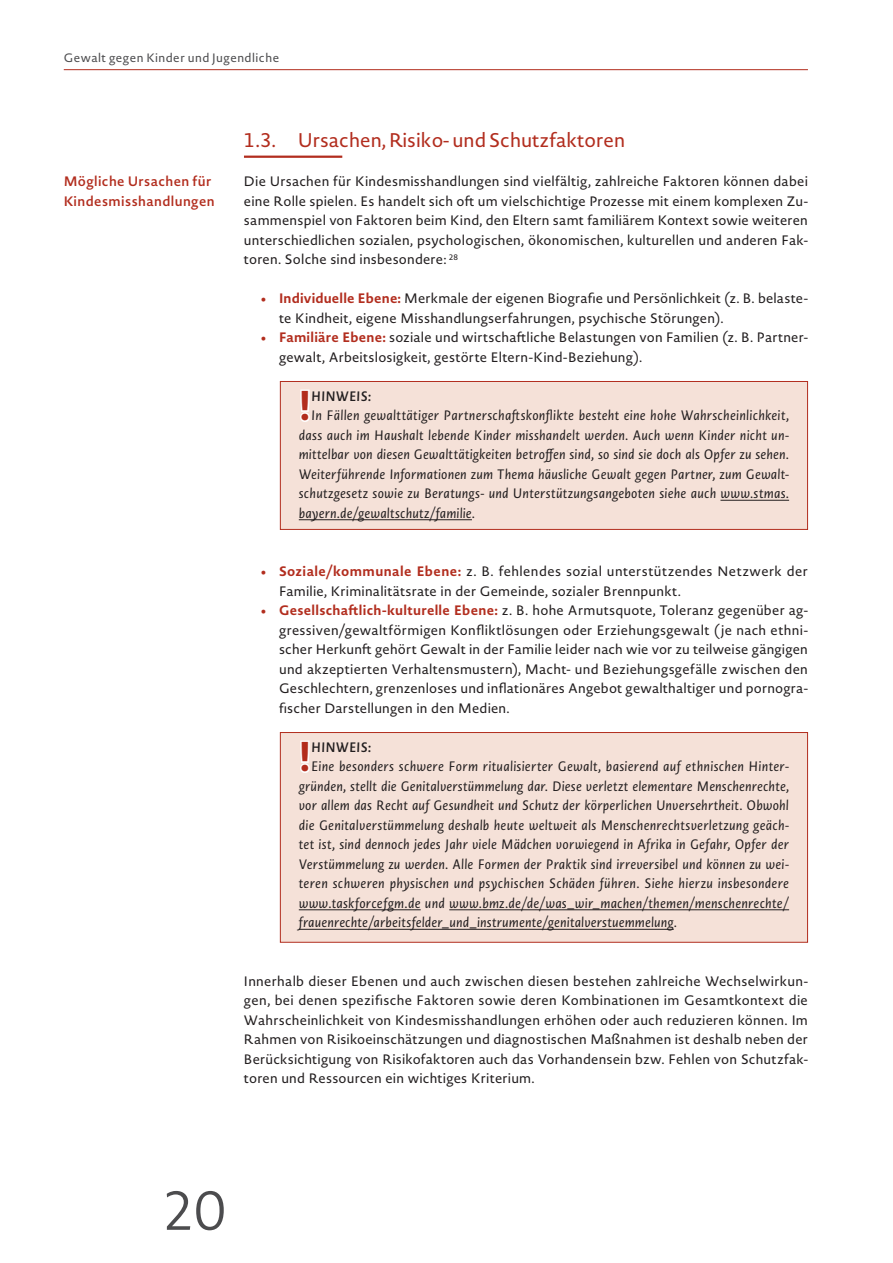
<style>
.page{position:relative;width:893px;height:1263px;background:#fff}
.page>*{position:absolute;margin:0;border:0;box-sizing:border-box;transform-origin:0 0}
.t1{font:300 54px "Novel Sans Pro";color:#4c4c4e}
.Textabschnitt{font:700 40.95px "Novel Sans Pro";color:#b22d1e}
.t2{font:19.5px "Novel Sans Pro";color:#b22d1e}
.p_neues_kerning{font:13.5px/19.5px "Novel Sans Pro";letter-spacing:.015em;color:#221e1f;text-align:justify}
.Textabschnitt-2{font:italic 13.5px "Novel Sans Pro";letter-spacing:.01em;color:#221e1f}
.Textabschnitt-3{font:600 13.5px/19.5px "Novel Sans Pro";letter-spacing:.03em;color:#b22d1e}
.Textabschnitt-4{font:italic 600 13.5px "Novel Sans Pro";color:#221e1f}
.t3{font:12px "Novel Sans Pro";letter-spacing:.04em;color:#4c4c4e}
.s1{font-size:22.5px;color:#b22d1e}
.s2{font-weight:700;color:#b22d1e}
</style>
<div class="page">
<hr style="left:244px;top:156px;width:98px;height:2px;background:#b22d1e">
<div style="left:280px;top:381px;width:527px;height:148px;background:#f5e1d8"></div>
<hr style="left:720px;top:500px;width:69px;height:1px;background:#221e1f">
<hr style="left:299px;top:519px;width:173px;height:1px;background:#221e1f">
<svg style="left:300px;top:389px;width:10px;height:33px"></svg>
<div style="left:280px;top:381px;width:528px;height:149px;border:1px solid #b22d1e"></div>
<div style="left:280px;top:732px;width:527px;height:210px;background:#f5e1d8"></div>
<hr style="left:299px;top:909px;width:122px;height:1px;background:#221e1f">
<hr style="left:449px;top:909px;width:340px;height:1px;background:#221e1f">
<hr style="left:299px;top:929px;width:375px;height:1px;background:#221e1f">
<svg style="left:300px;top:740px;width:10px;height:33px"></svg>
<div style="left:280px;top:732px;width:528px;height:211px;border:1px solid #b22d1e"></div>
<hr style="left:64px;top:69px;width:744px;height:1px;background:#b22d1e">
<p class="t3" style="left:64px;top:49px;width:217px">Gewalt gegen Kinder und Jugendliche</p>
<h2 class="t2" style="left:244px;top:126px;width:383px">1.3. Ursachen, Risiko- und Schutzfaktoren</h2>
<p class="Textabschnitt-3" style="left:64px;top:171px;width:152px">Mögliche Ursachen für<br>Kindesmisshandlungen</p>
<p class="p_neues_kerning" style="left:244px;top:171px;width:565px">Die Ursachen für Kindesmisshandlungen sind vielfältig, zahlreiche Faktoren können dabei eine Rolle spielen. Es handelt sich oft um vielschichtige Prozesse mit einem komplexen Zu&shy;sammenspiel von Faktoren beim Kind, den Eltern samt familiärem Kontext sowie weiteren unterschiedlichen sozialen, psychologischen, ökonomischen, kulturellen und anderen Fak&shy;toren. Solche sind insbesondere: <sup>28</sup></p>
<p class="p_neues_kerning" style="left:279px;top:288px;width:530px;text-indent:-18px"><span class="s1">•</span> <span class="s2">Individuelle Ebene:</span> Merkmale der eigenen Biografie und Persönlichkeit (z. B. belaste&shy;te Kindheit, eigene Misshandlungserfahrungen, psychische Störungen).</p>
<p class="p_neues_kerning" style="left:279px;top:327px;width:530px;text-indent:-18px"><span class="s1">•</span> <span class="s2">Familiäre Ebene:</span> soziale und wirtschaftliche Belastungen von Familien (z. B. Partner&shy;gewalt, Arbeitslosigkeit, gestörte Eltern-Kind-Beziehung).</p>
<p class="Textabschnitt" style="left:299px;top:375px;width:14px">!</p>
<p class="Textabschnitt-4" style="left:311px;top:386px;width:62px">HINWEIS:</p>
<p class="Textabschnitt-2" style="left:311px;top:406px;width:479px">In Fällen gewalttätiger Partnerschaftskonflikte besteht eine hohe Wahrscheinlichkeit,</p>
<p class="Textabschnitt-2" style="left:299px;top:425px;width:492px">dass auch im Haushalt lebende Kinder misshandelt werden. Auch wenn Kinder nicht un-</p>
<p class="Textabschnitt-2" style="left:299px;top:445px;width:492px">mittelbar von diesen Gewalttätigkeiten betroffen sind, so sind sie doch als Opfer zu sehen.</p>
<p class="Textabschnitt-2" style="left:299px;top:464px;width:492px">Weiterführende Informationen zum Thema häusliche Gewalt gegen Partner, zum Gewalt-</p>
<p class="Textabschnitt-2" style="left:299px;top:484px;width:492px">schutzgesetz sowie zu Beratungs- und Unterstützungsangeboten siehe auch www.stmas.</p>
<p class="Textabschnitt-2" style="left:299px;top:503px;width:178px">bayern.de/gewaltschutz/familie.</p>
<p class="p_neues_kerning" style="left:279px;top:561px;width:530px;text-indent:-18px"><span class="s1">•</span> <span class="s2">Soziale/kommunale Ebene:</span> z. B. fehlendes sozial unterstützendes Netzwerk der<br>Familie, Kriminalitätsrate in der Gemeinde, sozialer Brennpunkt.</p>
<p class="p_neues_kerning" style="left:279px;top:600px;width:530px;text-indent:-18px"><span class="s1">•</span> <span class="s2">Gesellschaftlich-kulturelle Ebene:</span> z. B. hohe Armutsquote, Toleranz gegenüber ag&shy;gressiven/gewaltförmigen Konfliktlösungen oder Erziehungsgewalt (je nach ethni&shy;scher Herkunft gehört Gewalt in der Familie leider nach wie vor zu teilweise gängigen und akzeptierten Verhaltensmustern), Macht- und Beziehungsgefälle zwischen den Geschlechtern, grenzenloses und inflationäres Angebot gewalthaltiger und pornogra&shy;fischer Darstellungen in den Medien.</p>
<p class="Textabschnitt" style="left:299px;top:726px;width:14px">!</p>
<p class="Textabschnitt-4" style="left:311px;top:737px;width:62px">HINWEIS:</p>
<p class="Textabschnitt-2" style="left:311px;top:757px;width:479px">Eine besonders schwere Form ritualisierter Gewalt, basierend auf ethnischen Hinter-</p>
<p class="Textabschnitt-2" style="left:299px;top:776px;width:492px">gründen, stellt die Genitalverstümmelung dar. Diese verletzt elementare Menschenrechte,</p>
<p class="Textabschnitt-2" style="left:299px;top:796px;width:492px">vor allem das Recht auf Gesundheit und Schutz der körperlichen Unversehrtheit. Obwohl</p>
<p class="Textabschnitt-2" style="left:299px;top:815px;width:492px">die Genitalverstümmelung deshalb heute weltweit als Menschenrechtsverletzung geäch-</p>
<p class="Textabschnitt-2" style="left:299px;top:835px;width:492px">tet ist, sind dennoch jedes Jahr viele Mädchen vorwiegend in Afrika in Gefahr, Opfer der</p>
<p class="Textabschnitt-2" style="left:299px;top:854px;width:492px">Verstümmelung zu werden. Alle Formen der Praktik sind irreversibel und können zu wei-</p>
<p class="Textabschnitt-2" style="left:299px;top:874px;width:492px">teren schweren physischen und psychischen Schäden führen. Siehe hierzu insbesondere</p>
<p class="Textabschnitt-2" style="left:299px;top:893px;width:492px">www.taskforcefgm.de und www.bmz.de/de/was_wir_machen/themen/menschenrechte/</p>
<p class="Textabschnitt-2" style="left:299px;top:913px;width:380px">frauenrechte/arbeitsfelder_und_instrumente/genitalverstuemmelung.</p>
<p class="p_neues_kerning" style="left:244px;top:971px;width:565px">Innerhalb dieser Ebenen und auch zwischen diesen bestehen zahlreiche Wechselwirkun&shy;gen, bei denen spezifische Faktoren sowie deren Kombinationen im Gesamtkontext die Wahrscheinlichkeit von Kindesmisshandlungen erhöhen oder auch reduzieren können. Im Rahmen von Risikoeinschätzungen und diagnostischen Maßnahmen ist deshalb neben der Berücksichtigung von Risikofaktoren auch das Vorhandensein bzw. Fehlen von Schutzfak&shy;toren und Ressourcen ein wichtiges Kriterium.</p>
<h1 class="t1" style="left:162px;top:1172px;width:65px">20</h1>
</div>
